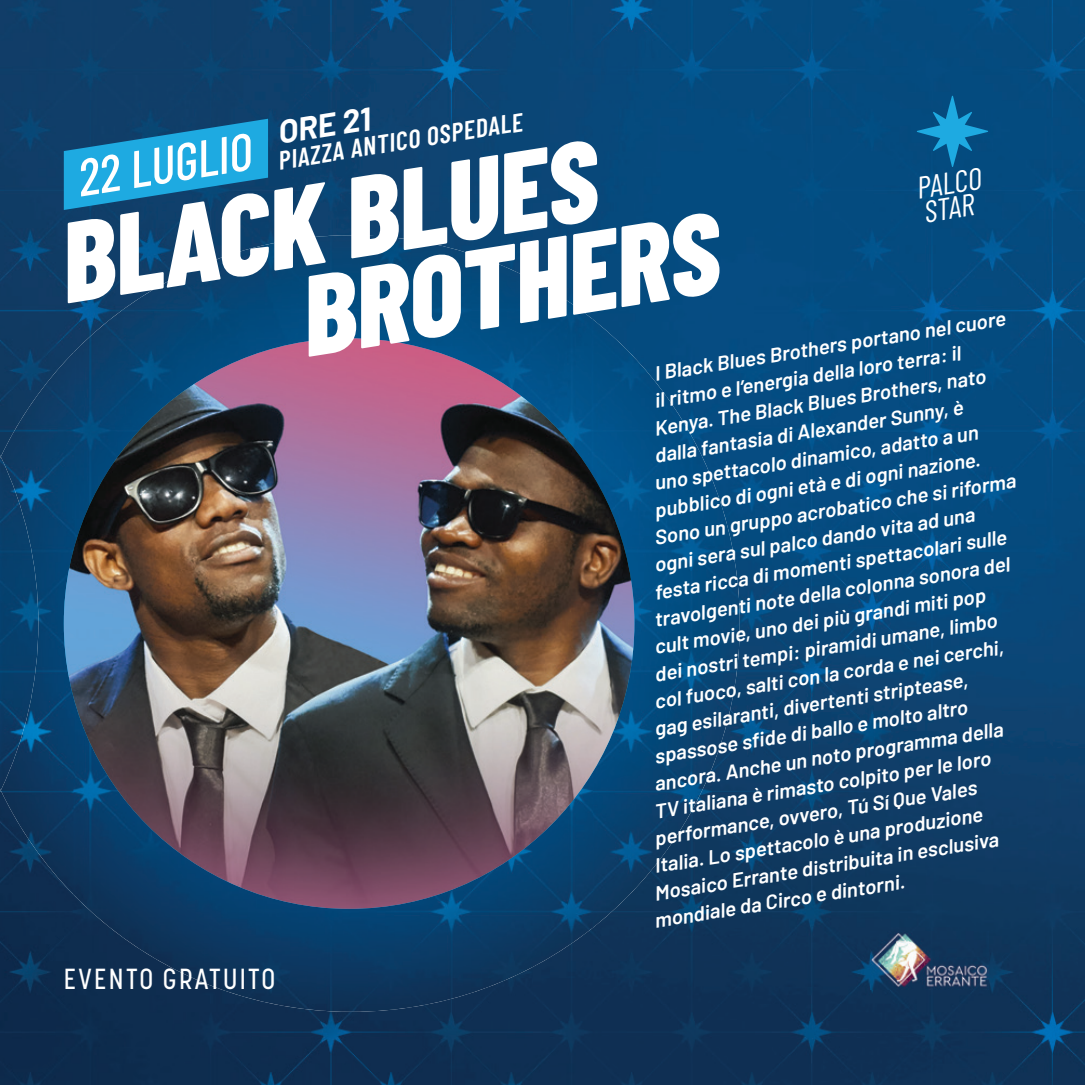
<style>
.page{position:relative;width:1085px;height:1085px;background:#fff}
.page>*{position:absolute;margin:0;border:0;box-sizing:border-box;transform-origin:0 0}
.t1{font:italic 800 113.62px "Barlow Condensed";color:#fff}
.t2{font:italic 500 51.98px "Barlow Condensed";color:#fff}
.t3{font:italic 700 31.95px "Barlow";color:#fff}
.t4{font:italic 30.6px/24.8px "Barlow Condensed";color:#fff}
.t5{font:500 28.8px "Korolev Condensed";letter-spacing:.08em;color:#fff}
.t6{font:italic 600 25.88px "Barlow Condensed";color:#fff}
.t7{font:italic 600 20.25px "Barlow";color:#fff}
</style>
<div class="page">
<img style="left:0;top:0;width:1084px;height:1084px">
<img style="left:0;top:455px;width:1px;height:336px">
<img style="left:73px;top:235px;width:519px;height:776px">
<img style="left:591px;top:318px;width:75px;height:610px">
<img style="left:1px;top:351px;width:74px;height:544px">
<img style="left:665px;top:395px;width:74px;height:456px">
<svg style="left:64px;top:119px;width:204px;height:91px;background:#1884b7"></svg>
<img style="left:64px;top:338px;width:570px;height:570px;border-radius:285px">
<svg style="left:916px;top:96px;width:72px;height:71px;background:#0b659a"></svg>
<img style="left:870px;top:931px;width:118px;height:58px">
<h3 class="t3" style="left:274px;top:110px;width:95px;rotate:-9deg">ORE 21</h3>
<p class="t6" style="left:275px;top:142px;width:248px;rotate:-9deg">PIAZZA ANTICO OSPEDALE</p>
<h2 class="t2" style="left:71px;top:142px;width:177px;rotate:-9deg">22 LUGLIO</h2>
<h1 class="t1" style="left:45px;top:184px;width:544px;rotate:-9deg">BLACK BLUES</h1>
<h3 class="t4" style="left:913px;top:174px;width:67px;rotate:-9deg">PALCO<br>STAR</h3>
<h1 class="t1" style="left:286px;top:237px;width:423px;rotate:-9deg">BROTHERS</h1>
<p class="t7" style="left:652px;top:359px;width:356px;rotate:-9deg">I Black Blues Brothers portano nel cuore</p>
<p class="t7" style="left:652px;top:386px;width:311px;rotate:-9deg">il ritmo e l’energia della loro terra: il</p>
<p class="t7" style="left:652px;top:413px;width:336px;rotate:-9deg">Kenya. The Black Blues Brothers, nato</p>
<p class="t7" style="left:652px;top:441px;width:314px;rotate:-9deg">dalla fantasia di Alexander Sunny, è</p>
<p class="t7" style="left:652px;top:468px;width:329px;rotate:-9deg">uno spettacolo dinamico, adatto a un</p>
<p class="t7" style="left:652px;top:495px;width:331px;rotate:-9deg">pubblico di ogni età e di ogni nazione.</p>
<p class="t7" style="left:652px;top:523px;width:367px;rotate:-9deg">Sono un gruppo acrobatico che si riforma</p>
<p class="t7" style="left:652px;top:550px;width:325px;rotate:-9deg">ogni sera sul palco dando vita ad una</p>
<p class="t7" style="left:652px;top:577px;width:358px;rotate:-9deg">festa ricca di momenti spettacolari sulle</p>
<p class="t7" style="left:652px;top:605px;width:361px;rotate:-9deg">travolgenti note della colonna sonora del</p>
<p class="t7" style="left:652px;top:632px;width:336px;rotate:-9deg">cult movie, uno dei più grandi miti pop</p>
<p class="t7" style="left:652px;top:659px;width:348px;rotate:-9deg">dei nostri tempi: piramidi umane, limbo</p>
<p class="t7" style="left:652px;top:687px;width:354px;rotate:-9deg">col fuoco, salti con la corda e nei cerchi,</p>
<p class="t7" style="left:652px;top:714px;width:318px;rotate:-9deg">gag esilaranti, divertenti striptease,</p>
<p class="t7" style="left:652px;top:741px;width:318px;rotate:-9deg">spassose sfi de di ballo e molto altro</p>
<p class="t7" style="left:652px;top:769px;width:354px;rotate:-9deg">ancora. Anche un noto programma della</p>
<p class="t7" style="left:652px;top:796px;width:341px;rotate:-9deg">TV italiana è rimasto colpito per le loro</p>
<p class="t7" style="left:652px;top:823px;width:327px;rotate:-9deg">performance, ovvero, Tú Sí Que Vales</p>
<p class="t7" style="left:652px;top:851px;width:333px;rotate:-9deg">Italia. Lo spettacolo è una produzione</p>
<p class="t7" style="left:652px;top:878px;width:349px;rotate:-9deg">Mosaico Errante distribuita in esclusiva</p>
<p class="t7" style="left:652px;top:905px;width:255px;rotate:-9deg">mondiale da Circo e dintorni.</p>
<h3 class="t5" style="left:64px;top:962px;width:213px">EVENTO GRATUITO</h3>
</div>
